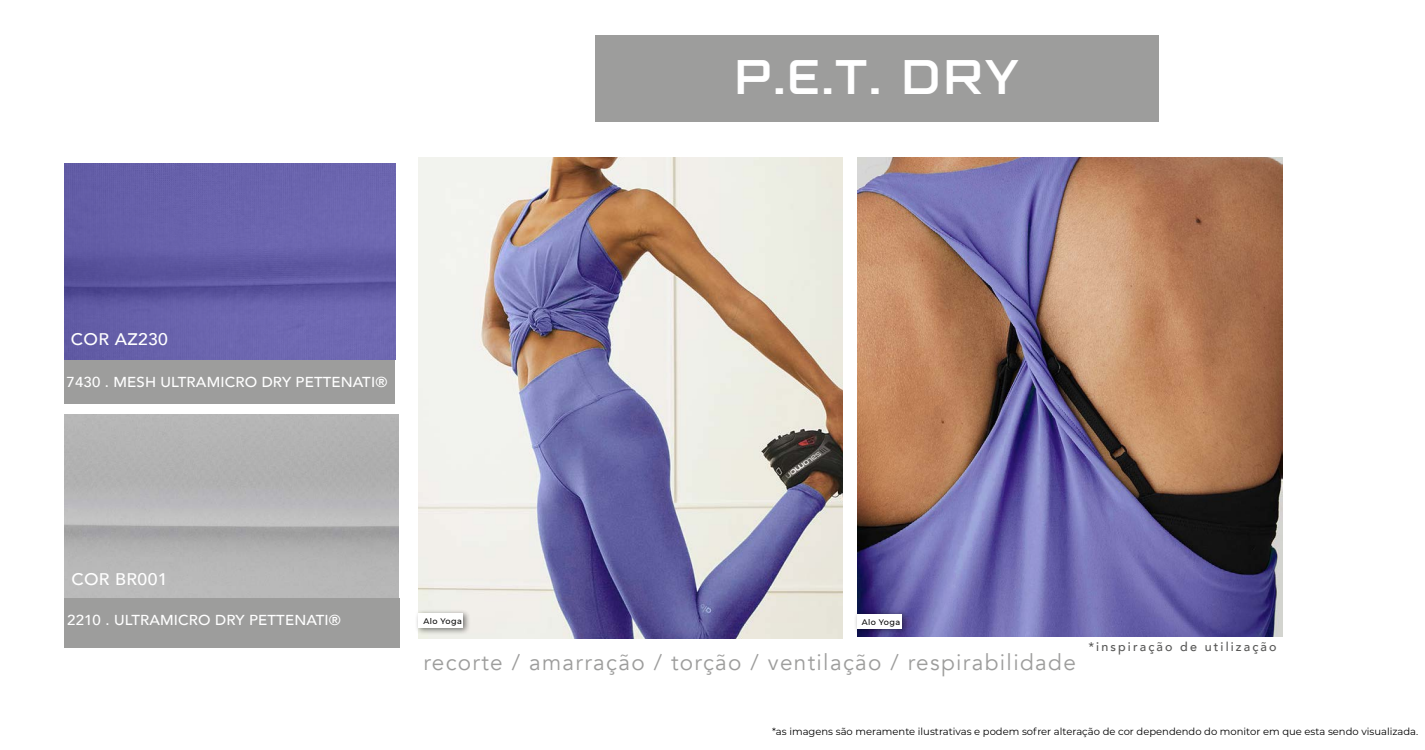
<style>
.page{position:relative;width:1425px;height:750px;background:#fff}
.page>*{position:absolute;margin:0;border:0;box-sizing:border-box;transform-origin:0 0}
.t1{font:48.5px "Chapaza";letter-spacing:.06em;color:#fff}
.t2{font:48.5px "Armstrong";color:#fff}
.t3{font:22.5px "Avenir";letter-spacing:.06em;color:#9d9d9c}
.t4{font:500 16.75px "Avenir";letter-spacing:.02em;color:#fff;scale:1.04 1}
.t5{font:500 14.38px "Avenir";letter-spacing:.01em;color:#fff;scale:1.04 1}
.t6{font:500 12.5px "Avenir";letter-spacing:.17em;color:#575756}
.t7{font:10px "Montserrat";color:#000}
.t8{font:500 8.12px "Montserrat";letter-spacing:.05em;color:#000}
</style>
<div class="page">
<img style="left:857px;top:158px;width:426px;height:479px">
<div style="left:853px;top:609px;width:56px;height:26px;background:#000;opacity:.5"></div>
<div style="left:857px;top:614px;width:44px;height:15px;background:#fff"></div>
<div style="left:595px;top:35px;width:564px;height:87px;background:#9d9d9c"></div>
<div style="left:65px;top:360px;width:330px;height:44px;background:#9d9d9c"></div>
<img style="left:65px;top:164px;width:330px;height:196px">
<div style="left:65px;top:598px;width:335px;height:50px;background:#9d9d9c"></div>
<img style="left:419px;top:158px;width:424px;height:481px">
<div style="left:415px;top:609px;width:56px;height:26px;background:#000;opacity:.5"></div>
<div style="left:419px;top:614px;width:44px;height:14px;background:#fff"></div>
<h1 class="t1" style="left:690px;top:48px;width:375px">Fleeces Fluidos</h1>
<h1 class="t2" style="left:734px;top:50px;width:286px">P.E.T. DRY</h1>
<h3 class="t4" style="left:71px;top:324px;width:95px">COR AZ230</h3>
<h3 class="t5" style="left:67px;top:369px;width:310px">7430 . MESH ULTRAMICRO DRY PETTENATI®</h3>
<h3 class="t4" style="left:71px;top:565px;width:94px">COR BR001</h3>
<h3 class="t5" style="left:67px;top:607px;width:265px">2210 . ULTRAMICRO DRY PETTENATI®</h3>
<p class="t8" style="left:423px;top:616px;width:40px">Alo Yoga</p>
<p class="t8" style="left:862px;top:616px;width:40px">Alo Yoga</p>
<h2 class="t3" style="left:423px;top:649px;width:654px">recorte / amarração / torção / ventilação / respirabilidade</h2>
<p class="t6" style="left:1088px;top:636px;width:190px">*inspiração de utilização</p>
<p class="t7" style="left:772px;top:725px;width:648px">*as imagens são meramente ilustrativas e podem sofrer alteração de cor dependendo do monitor em que esta sendo visualizada.</p>
</div>
